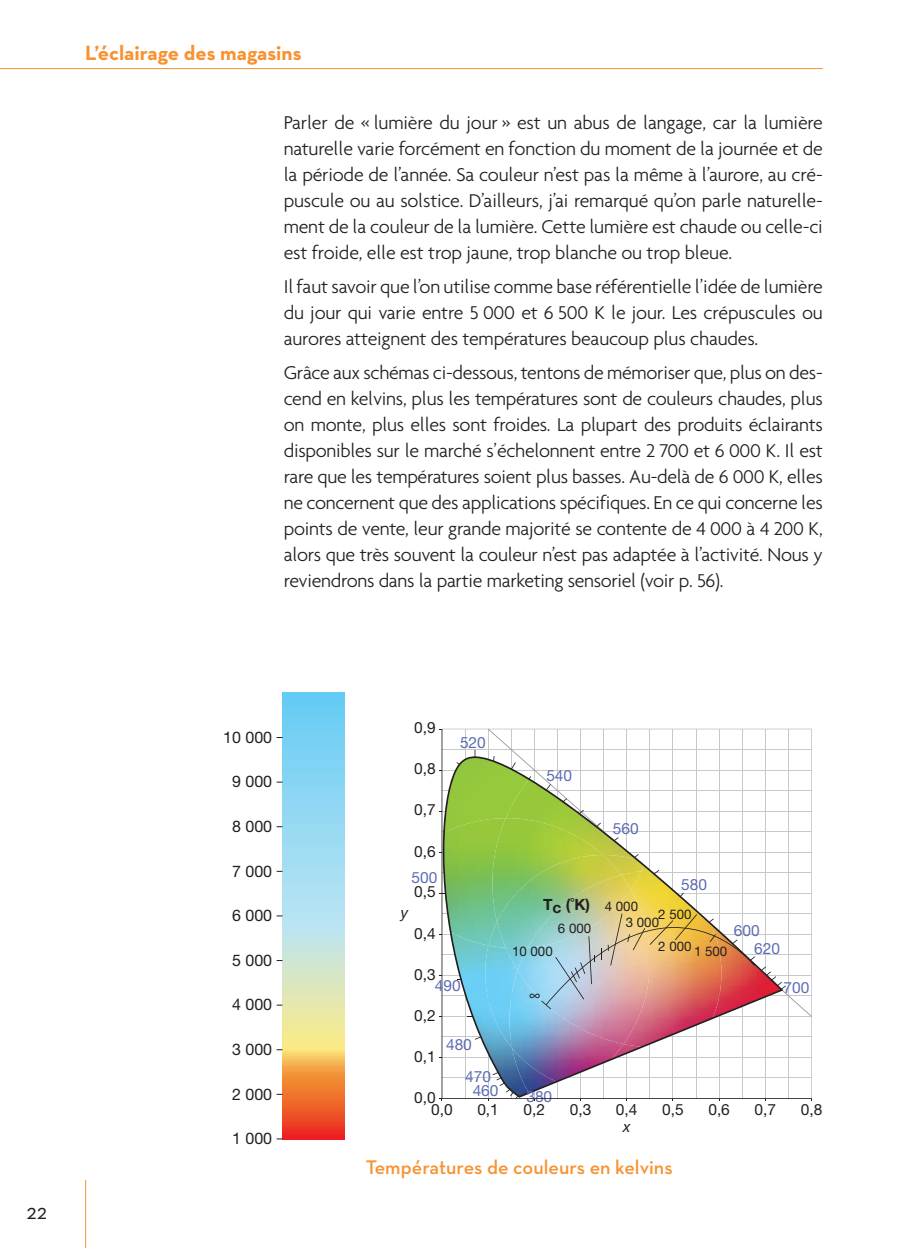
<style>
.page{position:relative;width:908px;height:1248px;background:#fff}
.page>*{position:absolute;margin:0;border:0;box-sizing:border-box;transform-origin:0 0}
.t1{font:22px "Neutra Text";color:#231f20}
.t2{font:700 21px "Neutra Text";color:#f79332}
.XX_Texte_Courant{font:300 20px/26px "Agenda";letter-spacing:-.01em;color:#231f20;text-align:justify}
.FF_Figure_Titre{font:600 20px "Neutra Text";color:#f79332}
.t3{font:16px "Helvetica Neue";color:#231f20}
.t4{font:15.4px/26px "Helvetica Neue";color:#231f20}
.t5{font:15.4px/31.6px "Helvetica Neue";color:#5d6cb3}
.t6{font:700 15.4px "Helvetica Neue";color:#231f20}
.t7{font:italic 15.4px "Helvetica Neue";color:#231f20}
.t8{font:13.2px/16px "Helvetica Neue";color:#231f20}
.s1{color:#5d6cb3}
.s2{font-style:italic}
</style>
<div class="page">
<hr style="left:85px;top:1179px;width:1px;height:68px;background:#f79332">
<hr style="left:0;top:68px;width:822px;height:1px;background:#f79332">
<svg style="left:282px;top:692px;width:62px;height:447px;background:#b8c8be"></svg>
<img style="left:441px;top:729px;width:370px;height:369px">
<svg style="left:633px;top:854px;width:26px;height:20px"></svg>
<svg style="left:474px;top:1036px;width:7px;height:3px"></svg>
<svg style="left:487px;top:1071px;width:31px;height:29px"></svg>
<img style="left:529px;top:913px;width:225px;height:96px">
<p class="t2" style="left:85px;top:40px;width:218px">L’éclairage des magasins</p>
<p class="XX_Texte_Courant" style="left:283px;top:109px;width:540px">Parler de « lumière du jour » est un abus de langage, car la lumière naturelle varie forcément en fonction du moment de la journée et de la période de l’année. Sa couleur n’est pas la même à l’aurore, au cré&shy;puscule ou au solstice. D’ailleurs, j’ai remarqué qu’on parle naturelle&shy;ment de la couleur de la lumière. Cette lumière est chaude ou celle-ci est froide, elle est trop jaune, trop blanche ou trop bleue.</p>
<p class="XX_Texte_Courant" style="left:283px;top:273px;width:540px">Il faut savoir que l’on utilise comme base référentielle l’idée de lumière du jour qui varie entre 5 000 et 6 500 K le jour. Les crépuscules ou aurores atteignent des températures beaucoup plus chaudes.</p>
<p class="XX_Texte_Courant" style="left:283px;top:359px;width:540px">Grâce aux schémas ci-dessous, tentons de mémoriser que, plus on des&shy;cend en kelvins, plus les températures sont de couleurs chaudes, plus on monte, plus elles sont froides. La plupart des produits éclairants disponibles sur le marché s’échelonnent entre 2 700 et 6 000 K. Il est rare que les températures soient plus basses. Au-delà de 6 000 K, elles ne concernent que des applications spécifiques. En ce qui concerne les points de vente, leur grande majorité se contente de 4 000 à 4 200 K, alors que très souvent la couleur n’est pas adaptée à l’activité. Nous y reviendrons dans la partie marketing sensoriel (voir p. 56).</p>
<p class="t1" style="left:26px;top:1197px;width:22px">22</p>
<p class="t3" style="left:223px;top:727px;width:50px">10 000</p>
<p class="t3" style="left:232px;top:772px;width:42px">9 000</p>
<p class="t3" style="left:232px;top:816px;width:42px">8 000</p>
<p class="t3" style="left:232px;top:861px;width:42px">7 000</p>
<p class="t3" style="left:232px;top:905px;width:42px">6 000</p>
<p class="t3" style="left:232px;top:950px;width:42px">5 000</p>
<p class="t3" style="left:232px;top:994px;width:42px">4 000</p>
<p class="t3" style="left:232px;top:1039px;width:42px">3 000</p>
<p class="t3" style="left:232px;top:1084px;width:42px">2 000</p>
<p class="t3" style="left:232px;top:1128px;width:42px">1 000</p>
<p class="t4" style="left:414px;top:714px;width:23px">0,9</p>
<p class="t4" style="left:414px;top:755px;width:23px">0,8</p>
<p class="t4" style="left:414px;top:796px;width:23px">0,7</p>
<p class="t4" style="left:411px;top:837px;width:27px">0,6<br><span class="s1">500</span></p>
<p class="t5" style="left:460px;top:726px;width:27px">520</p>
<p class="t5" style="left:546px;top:759px;width:27px">540</p>
<p class="t5" style="left:612px;top:812px;width:27px">560</p>
<p class="t5" style="left:680px;top:868px;width:27px">580</p>
<p class="t4" style="left:414px;top:878px;width:23px">0,5</p>
<p class="t4" style="left:414px;top:919px;width:23px">0,4</p>
<p class="t4" style="left:414px;top:960px;width:23px">0,3</p>
<p class="t4" style="left:414px;top:1001px;width:23px">0,2</p>
<p class="t4" style="left:414px;top:1042px;width:23px">0,1</p>
<p class="t4" style="left:431px;top:1090px;width:23px;line-height:12.2px;text-indent:-17px">0,0<br>0,0</p>
<p class="t6" style="left:543px;top:894px;width:49px">Tc (˚K)</p>
<p class="t8" style="left:625px;top:898px;width:35px;text-indent:-21px">4 000<br>3 000</p>
<p class="t8" style="left:658px;top:905px;width:35px">2 500</p>
<p class="t8" style="left:658px;top:940px;width:70px">2 000 1 500</p>
<p class="t7" style="left:400px;top:903px;width:9px">y</p>
<p class="t8" style="left:557px;top:920px;width:35px">6 000</p>
<p class="t5" style="left:754px;top:920px;width:27px;line-height:18.4px;text-indent:-20px">600<br>620</p>
<p class="t8" style="left:512px;top:943px;width:42px">10 000</p>
<p class="t5" style="left:435px;top:969px;width:27px">490</p>
<p class="t5" style="left:783px;top:971px;width:27px">700</p>
<p class="t5" style="left:465px;top:1028px;width:27px;text-indent:-19px">480<br>470</p>
<p class="t5" style="left:472px;top:1074px;width:27px">460</p>
<p class="t5" style="left:526px;top:1080px;width:27px">380</p>
<p class="t4" style="left:477px;top:1096px;width:23px">0,1</p>
<p class="t4" style="left:523px;top:1096px;width:23px">0,2</p>
<p class="t4" style="left:569px;top:1096px;width:23px">0,3</p>
<p class="t4" style="left:615px;top:1100px;width:23px;line-height:16.6px;text-align:center">0,4 <span class="s2">x</span></p>
<p class="t4" style="left:662px;top:1096px;width:23px">0,5</p>
<p class="t4" style="left:708px;top:1096px;width:23px">0,6</p>
<p class="t4" style="left:754px;top:1096px;width:23px">0,7</p>
<p class="t4" style="left:800px;top:1096px;width:23px">0,8</p>
<p class="FF_Figure_Titre" style="left:365px;top:1154px;width:308px">Températures de couleurs en kelvins</p>
</div>
